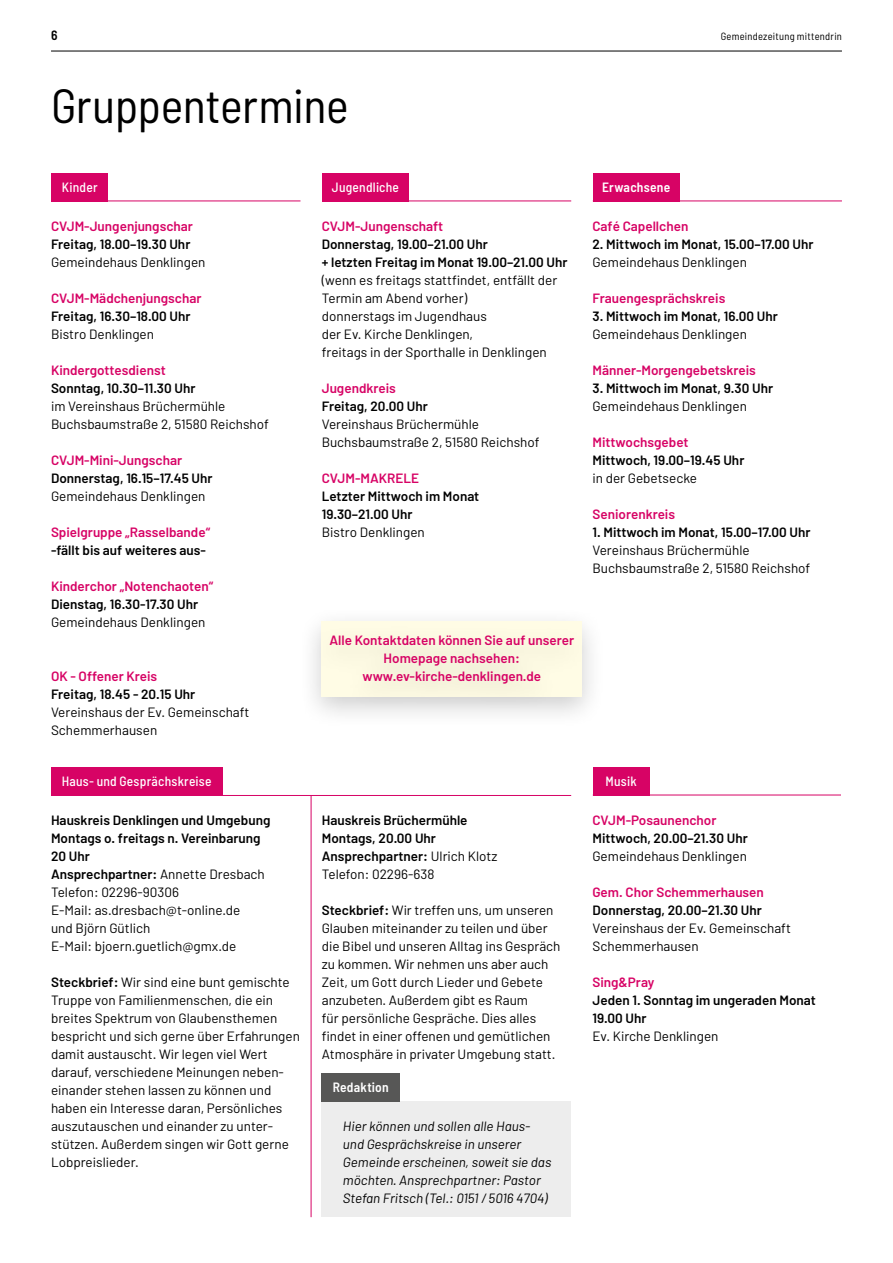
<style>
.page{position:relative;width:893px;height:1263px;background:#fff}
.page>*{position:absolute;margin:0;border:0;box-sizing:border-box;transform-origin:0 0}
.t1{font:semi-condensed 48px "Barlow";letter-spacing:-.01em;color:#000}
.t2{font:13.5px/18px "Barlow";color:#000}
.t3{font:600 13.5px/18px "Barlow";color:#000}
.t4{font:600 13.5px/18px "Barlow";color:#d70365;text-align:center}
.t5{font:italic 13.5px/18px "Barlow";color:#000}
.t6{font:500 semi-condensed 13.5px "Barlow";letter-spacing:.015em;color:#fff}
.t7{font:600 semi-condensed 13.5px "Barlow";letter-spacing:.015em;color:#fff}
.t8{font:600 semi-condensed 13.5px "Barlow";color:#000}
.t9{font:semi-condensed 10.5px "Barlow";letter-spacing:.025em;color:#000}
.s1{font-weight:600}
.s2{font-weight:400}
</style>
<div class="page">
<div style="left:309px;top:622px;width:285px;height:92px;background:#000;opacity:.2"></div>
<div style="left:51px;top:173px;width:57px;height:28px;background:#d70365"></div>
<div style="left:593px;top:767px;width:56px;height:28px;background:#d70365"></div>
<div style="left:51px;top:767px;width:171px;height:28px;background:#d70365"></div>
<div style="left:322px;top:173px;width:87px;height:28px;background:#d70365"></div>
<hr style="left:51px;top:201px;width:249px;height:1px;background:#d70365">
<hr style="left:593px;top:795px;width:249px;height:1px;background:#d70365">
<hr style="left:51px;top:795px;width:520px;height:1px;background:#d70365">
<hr style="left:311px;top:796px;width:1px;height:421px;background:#d70365">
<hr style="left:322px;top:201px;width:249px;height:1px;background:#d70365">
<div style="left:593px;top:173px;width:86px;height:28px;background:#d70365"></div>
<hr style="left:593px;top:201px;width:249px;height:1px;background:#d70365">
<div style="left:322px;top:1101px;width:249px;height:116px;background:#ededed"></div>
<div style="left:322px;top:1073px;width:78px;height:28px;background:#575756"></div>
<hr style="left:51px;top:51px;width:791px;height:1px;background:#000">
<p class="t8" style="left:51px;top:27px;width:8px">6</p>
<p class="t9" style="left:721px;top:30px;width:123px">Gemeindezeitung mittendrin</p>
<h1 class="t1" style="left:51px;top:76px;width:299px">Gruppentermine</h1>
<p class="t6" style="left:62px;top:179px;width:37px">Kinder</p>
<p class="t4" style="left:51px;top:217px;width:143px">CVJM-Jungenjungschar</p>
<p class="t3" style="left:51px;top:235px;width:141px">Freitag, 18.00–19.30 Uhr</p>
<p class="t2" style="left:51px;top:253px;width:156px">Gemeindehaus Denklingen</p>
<p class="t4" style="left:51px;top:289px;width:152px">CVJM-Mädchenjungschar</p>
<p class="t3" style="left:51px;top:307px;width:141px">Freitag, 16.30–18.00 Uhr</p>
<p class="t2" style="left:51px;top:325px;width:105px">Bistro Denklingen</p>
<p class="t4" style="left:51px;top:361px;width:116px">Kindergottesdienst</p>
<p class="t3" style="left:51px;top:379px;width:146px">Sonntag, 10.30–11.30 Uhr</p>
<p class="t2" style="left:51px;top:397px;width:219px">im Vereinshaus Brüchermühle<br>Buchsbaumstraße 2, 51580 Reichshof</p>
<p class="t4" style="left:51px;top:451px;width:133px">CVJM-Mini-Jungschar</p>
<p class="t3" style="left:51px;top:469px;width:163px">Donnerstag, 16.15–17.45 Uhr</p>
<p class="t2" style="left:51px;top:487px;width:156px">Gemeindehaus Denklingen</p>
<p class="t4" style="left:51px;top:523px;width:161px">Spielgruppe „Rasselbande“</p>
<p class="t3" style="left:51px;top:541px;width:156px">-fällt bis auf weiteres aus-</p>
<p class="t4" style="left:51px;top:577px;width:164px">Kinderchor „Notenchaoten“</p>
<p class="t3" style="left:51px;top:595px;width:149px">Dienstag, 16.30-17.30 Uhr</p>
<p class="t2" style="left:51px;top:613px;width:156px">Gemeindehaus Denklingen</p>
<p class="t4" style="left:51px;top:667px;width:108px">OK - Offener Kreis</p>
<p class="t3" style="left:51px;top:685px;width:146px">Freitag, 18.45 - 20.15 Uhr</p>
<p class="t2" style="left:51px;top:703px;width:200px">Vereinshaus der Ev. Gemeinschaft<br>Schemmerhausen</p>
<p class="t6" style="left:332px;top:179px;width:69px">Jugendliche</p>
<p class="t4" style="left:322px;top:217px;width:123px">CVJM-Jungenschaft</p>
<p class="t3" style="left:322px;top:235px;width:247px">Donnerstag, 19.00–21.00 Uhr<br>+ letzten Freitag im Monat 19.00–21.00 Uhr</p>
<p class="t2" style="left:322px;top:271px;width:237px">(wenn es freitags stattfindet, entfällt der<br>Termin am Abend vorher)<br>donnerstags im Jugendhaus<br>der Ev. Kirche Denklingen,<br>freitags in der Sporthalle in Denklingen</p>
<p class="t4" style="left:322px;top:379px;width:76px">Jugendkreis</p>
<p class="t3" style="left:322px;top:397px;width:108px">Freitag, 20.00 Uhr</p>
<p class="t2" style="left:322px;top:415px;width:219px">Vereinshaus Brüchermühle<br>Buchsbaumstraße 2, 51580 Reichshof</p>
<p class="t4" style="left:322px;top:469px;width:99px">CVJM-MAKRELE</p>
<p class="t3" style="left:322px;top:487px;width:159px">Letzter Mittwoch im Monat<br>19.30–21.00 Uhr</p>
<p class="t2" style="left:322px;top:523px;width:105px">Bistro Denklingen</p>
<p class="t7" style="left:602px;top:179px;width:70px">Erwachsene</p>
<p class="t4" style="left:592px;top:217px;width:97px">Café Capellchen</p>
<p class="t3" style="left:592px;top:235px;width:222px">2. Mittwoch im Monat, 15.00–17.00 Uhr</p>
<p class="t2" style="left:592px;top:253px;width:156px">Gemeindehaus Denklingen</p>
<p class="t4" style="left:592px;top:289px;width:134px">Frauengesprächskreis</p>
<p class="t3" style="left:592px;top:307px;width:187px">3. Mittwoch im Monat, 16.00 Uhr</p>
<p class="t2" style="left:592px;top:325px;width:156px">Gemeindehaus Denklingen</p>
<p class="t4" style="left:592px;top:361px;width:165px">Männer-Morgengebetskreis</p>
<p class="t3" style="left:592px;top:379px;width:182px">3. Mittwoch im Monat, 9.30 Uhr</p>
<p class="t2" style="left:592px;top:397px;width:156px">Gemeindehaus Denklingen</p>
<p class="t4" style="left:592px;top:433px;width:98px">Mittwochsgebet</p>
<p class="t3" style="left:592px;top:451px;width:153px">Mittwoch, 19.00–19.45 Uhr</p>
<p class="t2" style="left:592px;top:469px;width:106px">in der Gebetsecke</p>
<p class="t4" style="left:592px;top:505px;width:84px">Seniorenkreis</p>
<p class="t3" style="left:592px;top:523px;width:220px">1. Mittwoch im Monat, 15.00–17.00 Uhr</p>
<p class="t2" style="left:592px;top:541px;width:219px">Vereinshaus Brüchermühle<br>Buchsbaumstraße 2, 51580 Reichshof</p>
<p class="t4" style="left:329px;top:631px;width:246px">Alle Kontaktdaten können Sie auf unserer<br>Homepage nachsehen: www.ev-kirche-denklingen.de</p>
<p class="t6" style="left:62px;top:773px;width:151px">Haus- und Gesprächskreise</p>
<p class="t6" style="left:606px;top:773px;width:33px">Musik</p>
<p class="t2" style="left:51px;top:811px;width:221px"><span class="s1">Hauskreis Denklingen und Umgebung<br>Montags o. freitags n. Vereinbarung<br>20 Uhr<br>Ansprechpartner:</span> Annette Dresbach<br>Telefon: 02296-90306<br>E-Mail: as.dresbach@t-online.de<br>und Björn Gütlich<br>E-Mail: bjoern.guetlich@gmx.de</p>
<p class="t2" style="left:51px;top:973px;width:250px"><span class="s1">Steckbrief:</span> Wir sind eine bunt gemischte Truppe von Familienmenschen, die ein breites Spektrum von Glaubensthemen bespricht und sich gerne über Erfahrungen damit austauscht. Wir legen viel Wert darauf, verschiedene Meinungen neben&shy;einander stehen lassen zu können und haben ein Interesse daran, Persönliches auszutauschen und einander zu unter&shy;stützen. Außerdem singen wir Gott gerne Lobpreislieder.</p>
<p class="t3" style="left:322px;top:811px;width:177px">Hauskreis Brüchermühle<br>Montags, 20.00 Uhr<br>Ansprechpartner: <span class="s2">Ulrich Klotz<br>Telefon: 02296-638</span></p>
<p class="t2" style="left:322px;top:901px;width:240px"><span class="s1">Steckbrief:</span> Wir treffen uns, um unseren Glauben miteinander zu teilen und über die Bibel und unseren Alltag ins Gespräch zu kommen. Wir nehmen uns aber auch Zeit, um Gott durch Lieder und Gebete anzubeten. Außerdem gibt es Raum<br>für persönliche Gespräche. Dies alles findet in einer offenen und gemütlichen Atmosphäre in privater Umgebung statt.</p>
<p class="t7" style="left:333px;top:1078px;width:57px">Redaktion</p>
<p class="t5" style="left:343px;top:1117px;width:210px">Hier können und sollen alle Haus&shy;und Gesprächskreise in unserer Gemeinde erscheinen, soweit sie das möchten. Ansprechpartner: Pastor Stefan Fritsch (Tel.: 0151 / 5016 4704)</p>
<p class="t4" style="left:592px;top:811px;width:126px">CVJM-Posaunenchor</p>
<p class="t3" style="left:592px;top:829px;width:157px">Mittwoch, 20.00–21.30 Uhr</p>
<p class="t2" style="left:592px;top:847px;width:156px">Gemeindehaus Denklingen</p>
<p class="t4" style="left:592px;top:883px;width:173px">Gem. Chor Schemmerhausen</p>
<p class="t3" style="left:592px;top:901px;width:171px">Donnerstag, 20.00–21.30 Uhr</p>
<p class="t2" style="left:592px;top:919px;width:200px">Vereinshaus der Ev. Gemeinschaft<br>Schemmerhausen</p>
<p class="t4" style="left:592px;top:973px;width:64px">Sing&amp;Pray</p>
<p class="t3" style="left:592px;top:991px;width:225px">Jeden 1. Sonntag im ungeraden Monat<br>19.00 Uhr</p>
<p class="t2" style="left:592px;top:1027px;width:127px">Ev. Kirche Denklingen</p>
</div>
